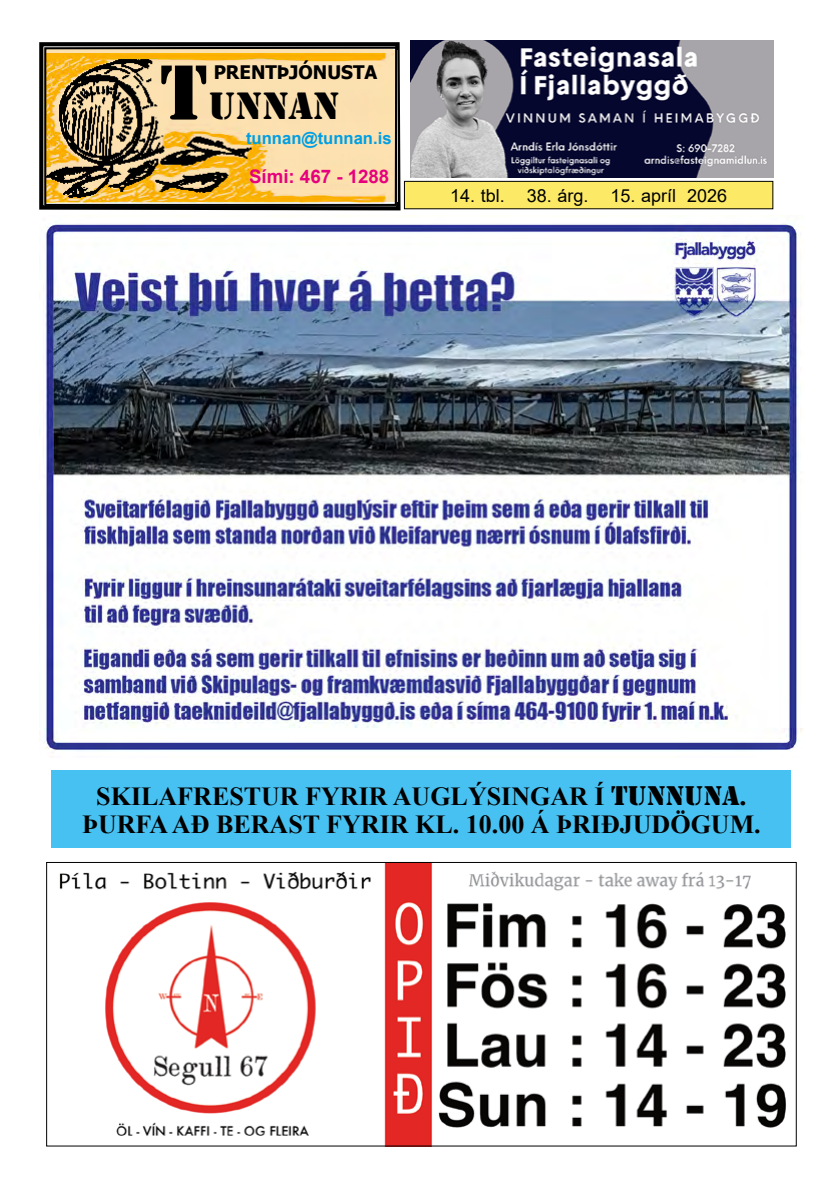
<style>
.page{position:relative;width:840px;height:1191px;background:#fff}
.page>*{position:absolute;margin:0;border:0;box-sizing:border-box;transform-origin:0 0}
.t1{font:39.4px "Stencil";color:#000}
.t2{font:700 28px "Times New Roman";color:#000}
.t3{font:700 26px "Times New Roman";color:#000}
.t4{font:700 18.6px "Tahoma";color:#000}
.t5{font:700 18.6px "Arial";color:#e6007d}
.t6{font:18px "Arial";color:#000}
.t7{font:700 16.6px "Arial";color:#009fe3}
.s1{font-size:81px}
.s2{font-family:"Stencil";font-weight:400;font-size:28px}
</style>
<div class="page">
<svg style="left:39px;top:42px;width:362px;height:169px;background:#c3a770"></svg>
<div style="left:404px;top:181px;width:368px;height:28px;background:#fce966"></div>
<div style="left:404px;top:181px;width:368px;height:28px;border:1px solid #000"></div>
<img style="left:410px;top:41px;width:362px;height:136px">
<img style="left:59px;top:864px;width:727px;height:280px">
<div style="left:51px;top:770px;width:740px;height:77px;background:#47c1f1"></div>
<img style="left:44px;top:221px;width:759px;height:530px">
<p class="t4" style="left:213px;top:59px;width:165px">PRENTÞJÓNUSTA</p>
<h1 class="t1" style="left:160px;top:83px;width:181px"><span class="s1">T</span>UNNAN</h1>
<p class="t7" style="left:246px;top:126px;width:147px">tunnan@tunnan.is</p>
<p class="t5" style="left:249px;top:163px;width:142px">Sími: 467 - 1288</p>
<p class="t6" style="left:450px;top:183px;width:278px">14. tbl. 38. árg. 15. apríl 2026</p>
<p class="t3" style="left:96px;top:777px;width:534px">SKILAFRESTUR FYRIR AUGLÝSINGAR Í <span class="s2">TUNNUNA</span></p>
<p class="t2" style="left:739px;top:775px;width:8px">.</p>
<p class="t3" style="left:82px;top:805px;width:679px">ÞURFA AÐ BERAST FYRIR KL. 10.00 Á ÞRIÐJUDÖGUM.</p>
</div>
